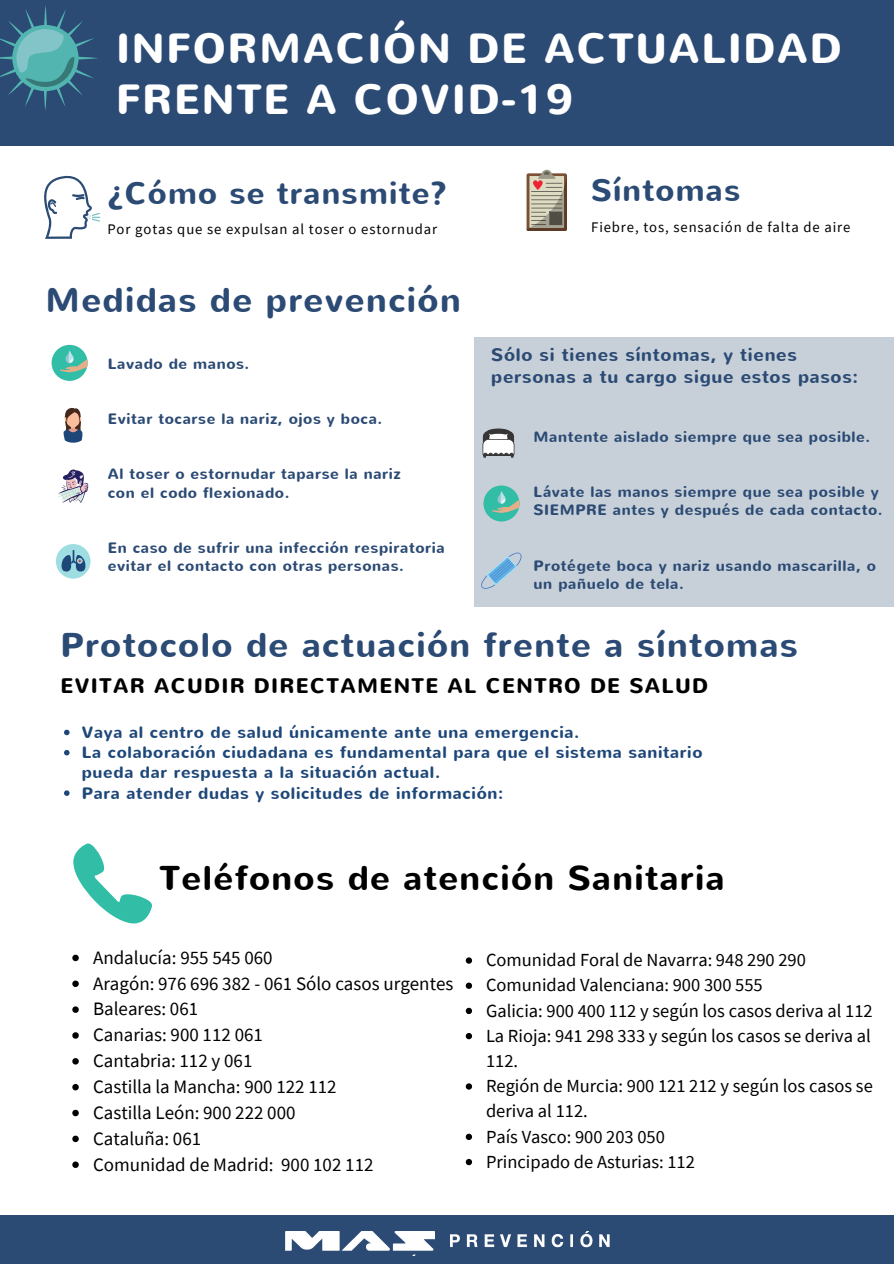
<style>
.page{position:relative;width:894px;height:1264px;background:#fff}
.page>*{position:absolute;margin:0;border:0;box-sizing:border-box;transform-origin:0 0}
.t1{font:700 42px/50.7px "Nunito";letter-spacing:.04em;color:#fff}
.t2{font:700 34.35px "Nunito";letter-spacing:.04em;color:#2b4a74}
.t3{font:700 34.35px "Nunito";letter-spacing:.04em;color:#000}
.t4{font:700 30.75px "Nunito";letter-spacing:.04em;color:#2b4a74}
.t5{font:700 21px "Nunito";letter-spacing:.06em;color:#000}
.t6{font:18.9px/25.8px "Source Sans Pro";color:#000}
.t7{font:18.45px/25.2px "Source Sans Pro";color:#000}
.t8{font:700 18px/22px "Nunito";letter-spacing:.04em;color:#2b4a74}
.t9{font:700 16.5px/20.2px "Nunito";letter-spacing:.04em;color:#1e4779}
.t10{font:700 15px/18.5px "Nunito";letter-spacing:.04em;color:#2b4a74}
.t11{font:14.7px "Source Sans Pro";letter-spacing:.06em;color:#000}
</style>
<div class="page">
<div style="left:0;top:0;width:893px;height:145px;background:#2b4a74"></div>
<svg style="left:0;top:5px;width:98px;height:106px"></svg>
<svg style="left:44px;top:175px;width:56px;height:64px"></svg>
<div style="left:52px;top:345px;width:36px;height:36px;background:#32bea6;border-radius:50%"></div>
<svg style="left:60px;top:350px;width:28px;height:22px"></svg>
<svg style="left:63px;top:407px;width:20px;height:35px"></svg>
<svg style="left:58px;top:469px;width:30px;height:34px"></svg>
<div style="left:56px;top:544px;width:34px;height:34px;background:#9edde1;border-radius:50%"></div>
<svg style="left:62px;top:550px;width:23px;height:21px"></svg>
<svg style="left:526px;top:170px;width:41px;height:61px;background:#a99b88"></svg>
<svg style="left:73px;top:843px;width:79px;height:80px"></svg>
<div style="left:474px;top:337px;width:419px;height:270px;background:#c7d0d8"></div>
<div style="left:483px;top:485px;width:36px;height:36px;background:#32bea6;border-radius:50%"></div>
<svg style="left:492px;top:491px;width:27px;height:22px"></svg>
<svg style="left:486px;top:428px;width:24px;height:8px"></svg>
<svg style="left:482px;top:431px;width:32px;height:26px"></svg>
<svg style="left:481px;top:552px;width:41px;height:37px"></svg>
<svg style="left:64px;top:729px;width:5px;height:6px"></svg>
<svg style="left:64px;top:750px;width:5px;height:5px"></svg>
<svg style="left:64px;top:790px;width:5px;height:6px"></svg>
<svg style="left:72px;top:954px;width:7px;height:7px"></svg>
<svg style="left:72px;top:980px;width:7px;height:7px"></svg>
<svg style="left:72px;top:1006px;width:7px;height:6px"></svg>
<svg style="left:72px;top:1032px;width:7px;height:6px"></svg>
<svg style="left:72px;top:1058px;width:7px;height:6px"></svg>
<svg style="left:72px;top:1084px;width:7px;height:6px"></svg>
<svg style="left:72px;top:1109px;width:7px;height:7px"></svg>
<svg style="left:72px;top:1135px;width:7px;height:7px"></svg>
<svg style="left:72px;top:1161px;width:7px;height:6px"></svg>
<svg style="left:465px;top:957px;width:7px;height:6px"></svg>
<svg style="left:465px;top:982px;width:7px;height:6px"></svg>
<svg style="left:465px;top:1007px;width:7px;height:7px"></svg>
<svg style="left:465px;top:1033px;width:7px;height:6px"></svg>
<svg style="left:465px;top:1083px;width:7px;height:6px"></svg>
<svg style="left:465px;top:1133px;width:7px;height:6px"></svg>
<svg style="left:465px;top:1158px;width:7px;height:7px"></svg>
<div style="left:0;top:1215px;width:893px;height:48px;background:#2b4a74"></div>
<img style="left:285px;top:1231px;width:149px;height:24px">
<img style="left:450px;top:1231px;width:158px;height:17px">
<h1 class="t1" style="left:116px;top:24px;width:727px">INFORMACIÓN DE ACTUALIDAD<br>FRENTE A COVID-19</h1>
<h3 class="t4" style="left:107px;top:173px;width:341px">¿Cómo se transmite?</h3>
<p class="t11" style="left:107px;top:220px;width:331px">Por gotas que se expulsan al toser o estornudar</p>
<h2 class="t2" style="left:46px;top:277px;width:416px">Medidas de prevención</h2>
<p class="t10" style="left:108px;top:354px;width:143px">Lavado de manos.</p>
<p class="t10" style="left:108px;top:410px;width:276px">Evitar tocarse la nariz, ojos y boca.</p>
<p class="t10" style="left:108px;top:465px;width:294px">Al toser o estornudar taparse la nariz con el codo flexionado.</p>
<p class="t10" style="left:108px;top:538px;width:338px">En caso de sufrir una infección respiratoria evitar el contacto con otras personas.</p>
<h3 class="t4" style="left:591px;top:170px;width:150px">Síntomas</h3>
<p class="t11" style="left:591px;top:217px;width:261px">Fiebre, tos, sensación de falta de aire</p>
<p class="t8" style="left:491px;top:344px;width:368px">Sólo si tienes síntomas, y tienes personas a tu cargo sigue estos pasos:</p>
<p class="t10" style="left:533px;top:427px;width:338px">Mantente aislado siempre que sea posible.</p>
<p class="t10" style="left:533px;top:483px;width:350px">Lávate las manos siempre que sea posible y<br>SIEMPRE antes y después de cada contacto.</p>
<p class="t10" style="left:533px;top:556px;width:344px">Protégete boca y nariz usando mascarilla, o un pañuelo de tela.</p>
<h2 class="t2" style="left:60px;top:622px;width:738px">Protocolo de actuación frente a síntomas</h2>
<h3 class="t5" style="left:60px;top:672px;width:649px">EVITAR ACUDIR DIRECTAMENTE AL CENTRO DE SALUD</h3>
<p class="t9" style="left:82px;top:722px;width:622px">Vaya al centro de salud únicamente ante una emergencia.<br>La colaboración ciudadana es fundamental para que el sistema sanitario</p>
<p class="t9" style="left:82px;top:783px;width:423px">Para atender dudas y solicitudes de información:</p>
<p class="t9" style="left:82px;top:763px;width:360px">pueda dar respuesta a la situación actual.</p>
<h2 class="t3" style="left:159px;top:854px;width:566px">Teléfonos de atención Sanitaria</h2>
<p class="t6" style="left:93px;top:944px;width:362px">Andalucía: 955 545 060<br>Aragón: 976 696 382 - 061 Sólo casos urgentes<br>Baleares: 061<br>Canarias: 900 112 061<br>Cantabria: 112 y 061<br>Castilla la Mancha: 900 122 112<br>Castilla León: 900 222 000<br>Cataluña: 061<br>Comunidad de Madrid: 900 102 112</p>
<p class="t7" style="left:486px;top:947px;width:388px">Comunidad Foral de Navarra: 948 290 290<br>Comunidad Valenciana: 900 300 555<br>Galicia: 900 400 112 y según los casos deriva al 112<br>La Rioja: 941 298 333 y según los casos se deriva al<br>112.<br>Región de Murcia: 900 121 212 y según los casos se deriva al 112.<br>País Vasco: 900 203 050<br>Principado de Asturias: 112</p>
</div>
